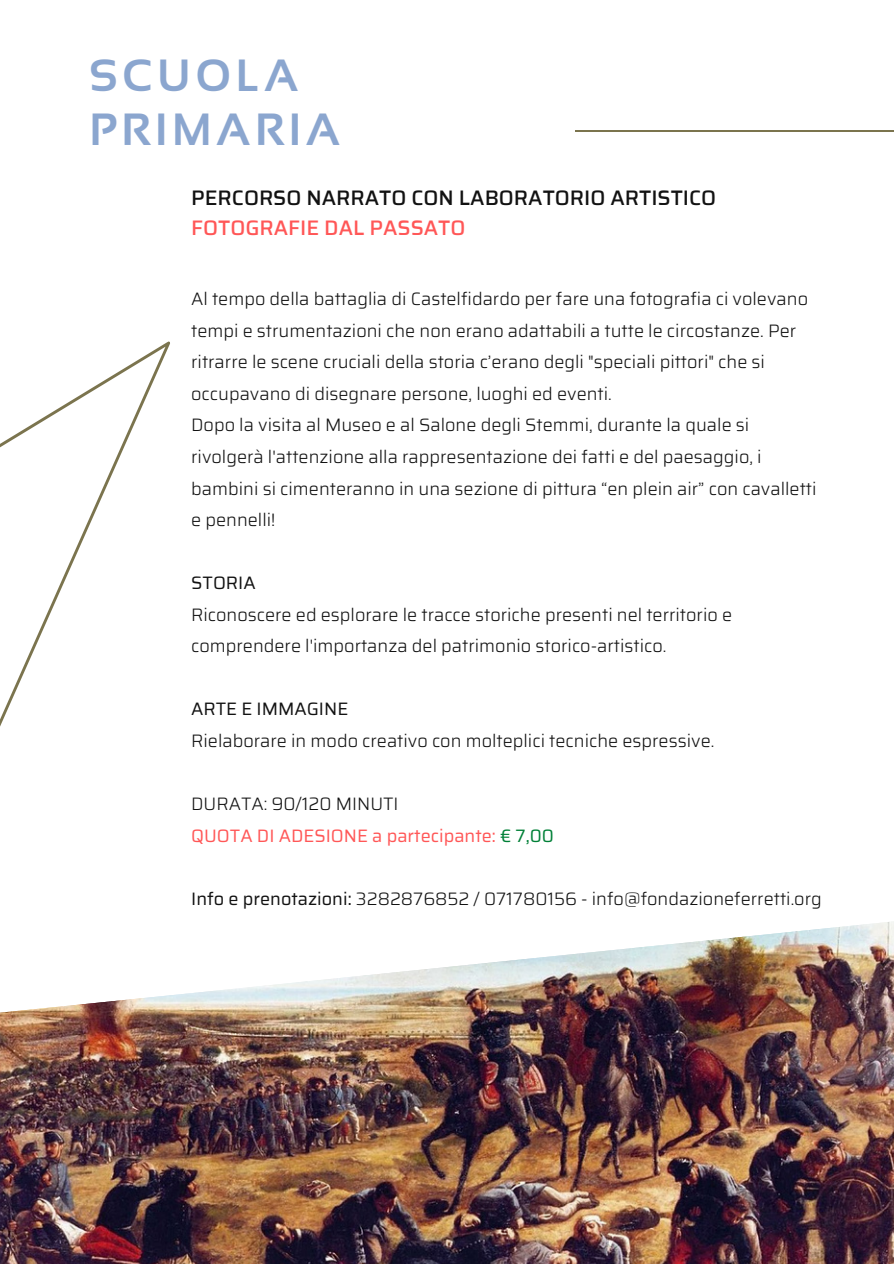
<style>
.page{position:relative;width:894px;height:1264px;background:#fff}
.page>*{position:absolute;margin:0;border:0;box-sizing:border-box;transform-origin:0 0}
.t1{font:700 45px/54px "Sansation";letter-spacing:.1em;color:#8ba6cf}
.t2{font:500 21px "Saira";color:#121212}
.t3{font:500 21px "Saira";color:#ff5757}
.t4{font:300 18px/31.5px "Saira";color:#121212}
.t5{font:18px "Saira";color:#ff5757}
.t6{font:18px "Saira";color:#121212}
.s1{color:#008037}
.s2{font-weight:400}
</style>
<div class="page">
<hr style="left:575px;top:131px;width:318px;height:1px;background:#7b744e">
<img style="left:0;top:1018px;width:893px;height:245px">
<img style="left:0;top:922px;width:893px;height:96px">
<svg style="left:0;top:341px;width:170px;height:386px"></svg>
<p class="t1" style="left:89px;top:49px;width:252px">SCUOLA<br>PRIMARIA</p>
<p class="t2" style="left:191px;top:181px;width:526px">PERCORSO NARRATO CON LABORATORIO ARTISTICO</p>
<p class="t3" style="left:191px;top:211px;width:276px">FOTOGRAFIE DAL PASSATO</p>
<p class="t4" style="left:191px;top:283px;width:618px">Al tempo della battaglia di Castelfidardo per fare una fotografia ci volevano tempi e strumentazioni che non erano adattabili a tutte le circostanze. Per ritrarre le scene cruciali della storia c’erano degli "speciali pittori" che si occupavano di disegnare persone, luoghi ed eventi.</p>
<p class="t4" style="left:191px;top:409px;width:626px">Dopo la visita al Museo e al Salone degli Stemmi, durante la quale si rivolgerà l'attenzione alla rappresentazione dei fatti e del paesaggio, i bambini si cimenteranno in una sezione di pittura “en plein air” con cavalletti e pennelli!</p>
<p class="t6" style="left:191px;top:568px;width:66px">STORIA</p>
<p class="t4" style="left:191px;top:598px;width:542px">Riconoscere ed esplorare le tracce storiche presenti nel territorio e comprendere l'importanza del patrimonio storico-artistico.</p>
<p class="t6" style="left:191px;top:695px;width:158px">ARTE E IMMAGINE</p>
<p class="t4" style="left:191px;top:725px;width:524px">Rielaborare in modo creativo con molteplici tecniche espressive.</p>
<p class="t4" style="left:191px;top:788px;width:209px">DURATA: 90/120 MINUTI</p>
<p class="t5" style="left:191px;top:821px;width:364px">QUOTA DI ADESIONE a partecipante: <span class="s1">€ 7,00</span></p>
<p class="t4" style="left:191px;top:882px;width:632px"><span class="s2">Info e prenotazioni:</span> 3282876852 / 071780156 - info@fondazioneferretti.org</p>
</div>
